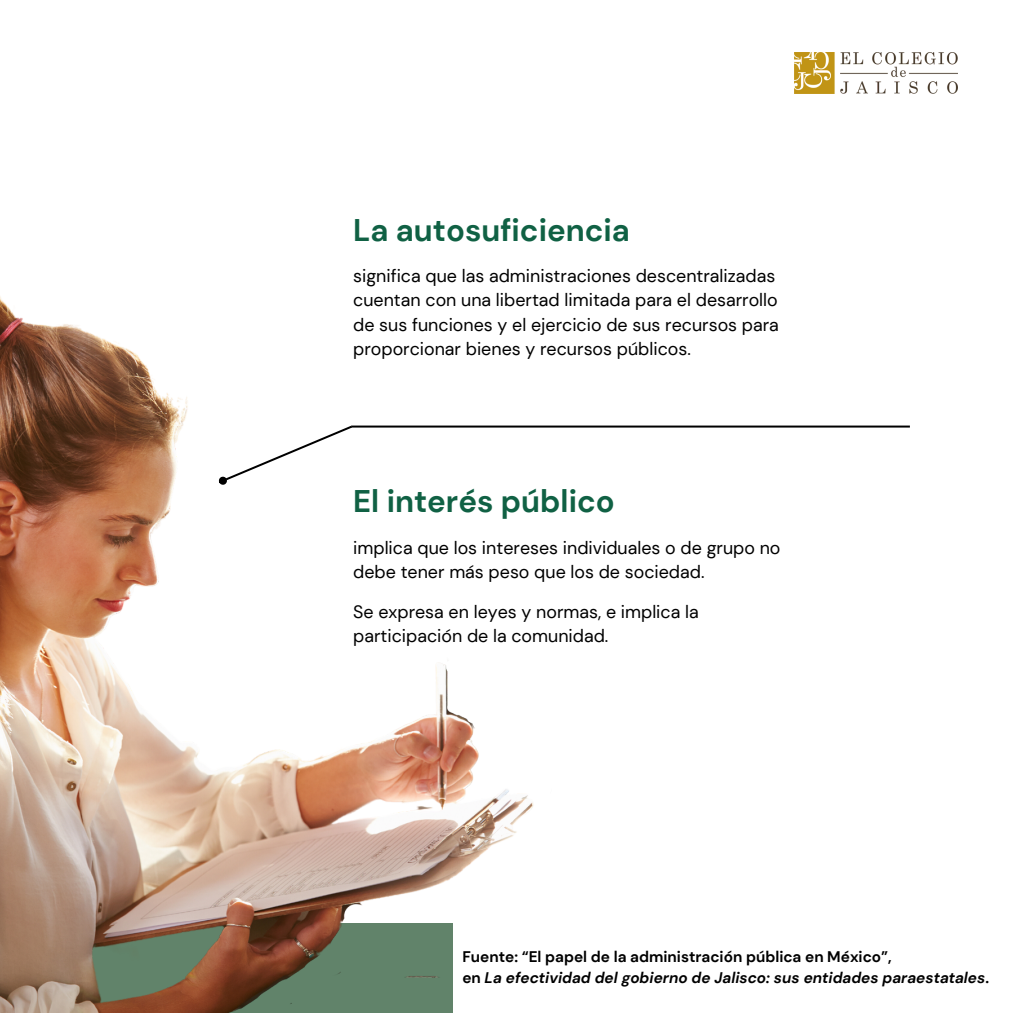
<style>
.page{position:relative;width:1013px;height:1013px;background:#fff}
.page>*{position:absolute;margin:0;border:0;box-sizing:border-box;transform-origin:0 0}
.t1{font:700 31.25px "DM Sans";color:#106144}
.t2{font:17.88px/24.5px "DM Sans";color:#000}
.t3{font:italic 700 15.38px "DM Sans";color:#000}
.t4{font:700 15.38px "DM Sans";color:#000}
.s1{font-style:normal}
</style>
<div class="page">
<img style="left:794px;top:52px;width:163px;height:42px">
<hr style="left:351px;top:425px;width:558px;height:2px;background:#000">
<img style="left:0;top:296px;width:551px;height:716px">
<p class="t1" style="left:353px;top:210px;width:278px">La autosuficiencia</p>
<p class="t2" style="left:353px;top:263px;width:427px">significa que las administraciones descentralizadas cuentan con una libertad limitada para el desarrollo de sus funciones y el ejercicio de sus recursos para proporcionar bienes y recursos públicos.</p>
<p class="t1" style="left:353px;top:481px;width:263px">El interés público</p>
<p class="t2" style="left:353px;top:535px;width:429px">implica que los intereses individuales o de grupo no debe tener más peso que los de sociedad.</p>
<p class="t2" style="left:353px;top:599px;width:347px">Se expresa en leyes y normas, e implica la participación de la comunidad.</p>
<p class="t4" style="left:462px;top:946px;width:431px">Fuente: “El papel de la administración pública en México”,</p>
<p class="t3" style="left:462px;top:967px;width:528px"><span class="s1">en</span> La efectividad del gobierno de Jalisco: sus entidades paraestatales<span class="s1">.</span></p>
</div>
